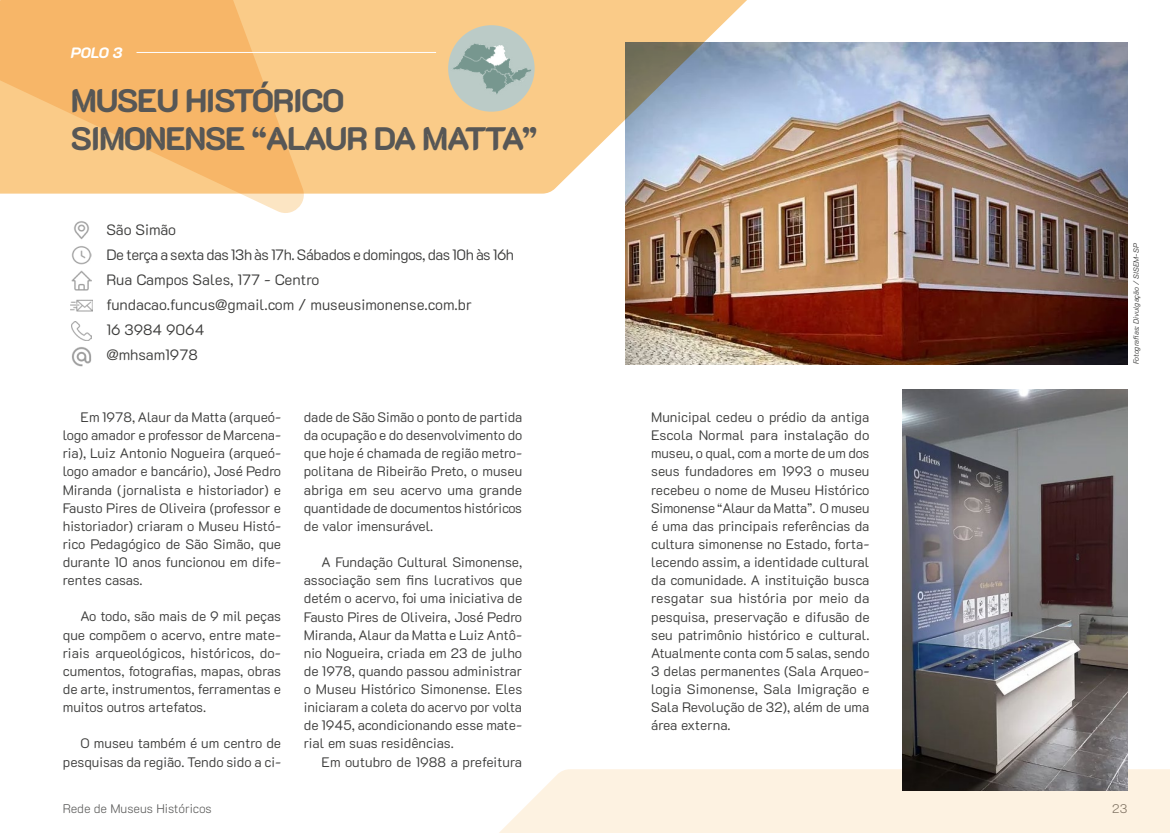
<style>
.page{position:relative;width:1170px;height:833px;background:#fff}
.page>*{position:absolute;margin:0;border:0;box-sizing:border-box;transform-origin:0 0}
.t1{font:800 32.5px/37.5px "K2 D";letter-spacing:-.04em;color:#575756}
.t2{font:300 15px/25px "K2 D";color:#3c3c3b}
.t3{font:italic 800 15px "K2 D";color:#fff}
.t4{font:300 13.75px/18.1px "K2 D";color:#3c3c3b;text-align:justify}
.t5{font:200 12.5px "K2 D";color:#575756}
.t6{font:italic 300 7.5px "K2 D";letter-spacing:-.015em;color:#3c3c3b}
</style>
<div class="page">
<svg style="left:241px;top:194px;width:63px;height:19px"></svg>
<img style="left:625px;top:43px;width:502px;height:321px">
<svg style="left:0;top:0;width:781px;height:194px;background:#ebc28b"></svg>
<div style="left:499px;top:769px;width:670px;height:64px;background:#fdf2e1"></div>
<img style="left:902px;top:390px;width:225px;height:400px">
<img style="left:72px;top:246px;width:19px;height:19px">
<img style="left:74px;top:221px;width:15px;height:19px">
<img style="left:72px;top:271px;width:19px;height:19px">
<img style="left:71px;top:299px;width:21px;height:13px">
<img style="left:72px;top:321px;width:19px;height:20px">
<img style="left:72px;top:347px;width:20px;height:20px">
<div style="left:448px;top:25px;width:86px;height:87px;background:#bbcbc7;border-radius:50%"></div>
<img style="left:450px;top:43px;width:82px;height:51px">
<hr style="left:136px;top:52px;width:300px;height:1px;background:#fff">
<p class="t3" style="left:71px;top:44px;width:53px">POLO 3</p>
<h1 class="t1" style="left:71px;top:82px;width:468px">MUSEU HISTÓRICO<br>SIMONENSE “ALAUR DA MATTA”</h1>
<p class="t2" style="left:106px;top:217px;width:409px">São Simão<br>De terça a sexta das 13h às 17h. Sábados e domingos, das 10h às 16h<br>Rua Campos Sales, 177 - Centro<br>fundacao.funcus@gmail.com / museusimonense.com.br<br>16 3984 9064<br>@mhsam1978</p>
<p class="t4" style="left:63px;top:408px;width:220px;text-indent:18px">Em 1978, Alaur da Matta (arqueó&shy;logo amador e professor de Marcena&shy;ria), Luiz Antonio Nogueira (arqueó&shy;logo amador e bancário), José Pedro Miranda (jornalista e historiador) e Fausto Pires de Oliveira (professor e historiador) criaram o Museu Histó&shy;rico Pedagógico de São Simão, que durante 10 anos funcionou em dife&shy;rentes casas.</p>
<p class="t4" style="left:63px;top:607px;width:220px;text-indent:18px">Ao todo, são mais de 9 mil peças que compõem o acervo, entre mate&shy;riais arqueológicos, históricos, do&shy;cumentos, fotografias, mapas, obras de arte, instrumentos, ferramentas e muitos outros artefatos.</p>
<p class="t4" style="left:63px;top:734px;width:220px;text-align:right">O museu também é um centro de pesquisas da região. Tendo sido a ci-</p>
<p class="t4" style="left:304px;top:408px;width:220px">dade de São Simão o ponto de partida da ocupação e do desenvolvimento do que hoje é chamada de região metro&shy;politana de Ribeirão Preto, o museu abriga em seu acervo uma grande quantidade de documentos históricos de valor imensurável.</p>
<p class="t4" style="left:304px;top:553px;width:220px;text-indent:18px">A Fundação Cultural Simonense, associação sem fins lucrativos que detém o acervo, foi uma iniciativa de Fausto Pires de Oliveira, José Pedro Miranda, Alaur da Matta e Luiz Antô&shy;nio Nogueira, criada em 23 de julho de 1978, quando passou administrar o Museu Histórico Simonense. Eles iniciaram a coleta do acervo por volta de 1945, acondicionando esse mate&shy;rial em suas residências.</p>
<p class="t4" style="left:321px;top:752px;width:202px">Em outubro de 1988 a prefeitura</p>
<p class="t4" style="left:651px;top:408px;width:220px">Municipal cedeu o prédio da antiga Escola Normal para instalação do museu, o qual, com a morte de um dos seus fundadores em 1993 o museu recebeu o nome de Museu Histórico Simonense “Alaur da Matta”. O museu é uma das principais referências da cultura simonense no Estado, forta&shy;lecendo assim, a identidade cultural da comunidade. A instituição busca resgatar sua história por meio da pesquisa, preservação e difusão de seu patrimônio histórico e cultural.<br>Atualmente conta com 5 salas, sendo 3 delas permanentes (Sala Arqueo&shy;logia Simonense, Sala Imigração e Sala Revolução de 32), além de uma área externa.</p>
<p class="t6" style="left:1131px;top:364px;width:122px;rotate:-90deg">Fotografias: Divulgação / SISEM-SP</p>
<p class="t5" style="left:63px;top:798px;width:150px">Rede de Museus Históricos</p>
<p class="t5" style="left:1112px;top:798px;width:17px">23</p>
</div>
